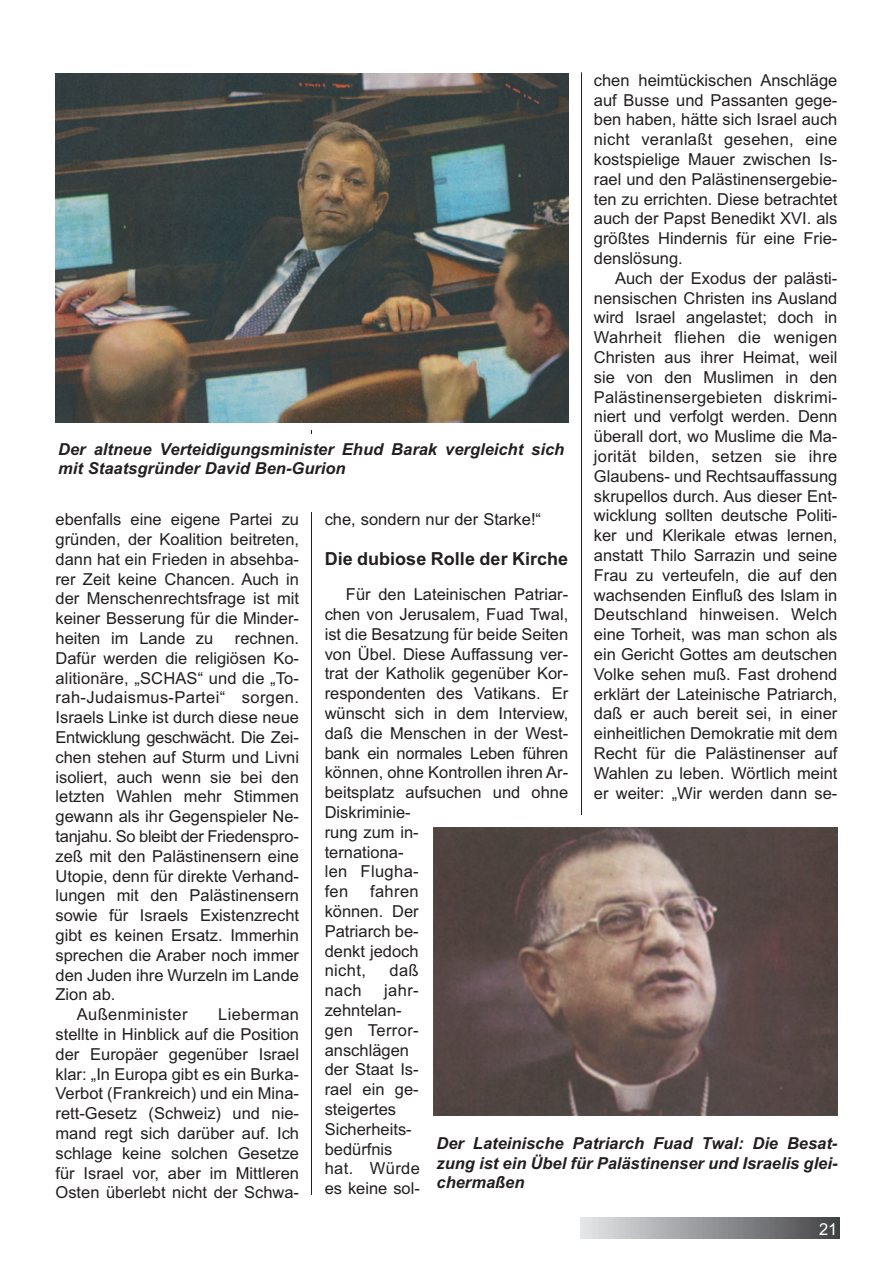
<style>
.page{position:relative;width:893px;height:1263px;background:#fff}
.page>*{position:absolute;margin:0;border:0;box-sizing:border-box;transform-origin:0 0}
.t1{font:700 18px "Arial";color:#231f20}
.t2{font:16.5px/19.8px "Arial";color:#231f20;text-align:justify}
.t3{font:italic 700 16.5px/19.2px "Arial";color:#231f20}
.t4{font:16.5px "Arial";letter-spacing:.02em;color:#231f20}
.t5{font:16.5px "Arial";color:#fff}
</style>
<div class="page">
<img style="left:581px;top:1217px;width:258px;height:22px">
<hr style="left:311px;top:72px;width:1px;height:1123px;background:#231f20">
<hr style="left:581px;top:72px;width:1px;height:1123px;background:#231f20">
<svg style="left:55px;top:72px;width:513px;height:358px"></svg>
<img style="left:55px;top:74px;width:513px;height:348px">
<div style="left:57px;top:434px;width:509px;height:78px;background:#fff"></div>
<div style="left:434px;top:815px;width:404px;height:315px;background:#fff"></div>
<img style="left:434px;top:827px;width:404px;height:288px">
<div style="left:435px;top:1128px;width:404px;height:70px;background:#fff"></div>
<p class="t2" style="left:594px;top:72px;width:245px">chen heimtückischen Anschläge auf Busse und Passanten gege&shy;ben haben, hätte sich Israel auch nicht veranlaßt gesehen, eine kostspielige Mauer zwischen Is&shy;rael und den Palästinensergebie&shy;ten zu errichten. Diese betrachtet auch der Papst Benedikt XVI. als größtes Hindernis für eine Frie&shy;denslösung.</p>
<p class="t2" style="left:594px;top:270px;width:245px;text-indent:21px">Auch der Exodus der palästi&shy;nensischen Christen ins Ausland wird Israel angelastet; doch in Wahrheit fliehen die wenigen Christen aus ihrer Heimat, weil sie von den Muslimen in den Palästinensergebieten diskrimi&shy;niert und verfolgt werden. Denn überall dort, wo Muslime die Ma&shy;jorität bilden, setzen sie ihre Glaubens- und Rechtsauffassung skrupellos durch. Aus dieser Ent&shy;wicklung sollten deutsche Politi&shy;ker und Klerikale etwas lernen, anstatt Thilo Sarrazin und seine Frau zu verteufeln, die auf den wachsenden Einfluß des Islam in Deutschland hinweisen. Welch eine Torheit, was man schon als ein Gericht Gottes am deutschen Volke sehen muß. Fast drohend erklärt der Lateinische Patriarch, daß er auch bereit sei, in einer einheitlichen Demokratie mit dem Recht für die Palästinenser auf Wahlen zu leben. Wörtlich meint er weiter: „Wir werden dann se-</p>
<p class="t3" style="left:58px;top:441px;width:508px">Der altneue Verteidigungsminister Ehud Barak vergleicht sich mit Staatsgründer David Ben-Gurion</p>
<p class="t2" style="left:55px;top:511px;width:245px">ebenfalls eine eigene Partei zu gründen, der Koalition beitreten, dann hat ein Frieden in absehba&shy;rer Zeit keine Chancen. Auch in der Menschenrechtsfrage ist mit keiner Besserung für die Minder&shy;heiten im Lande zu</p>
<p class="t2" style="left:325px;top:511px;width:218px">che, sondern nur der Starke!“</p>
<p class="t1" style="left:325px;top:552px;width:245px">Die dubiose Rolle der Kirche</p>
<p class="t2" style="left:325px;top:586px;width:245px;text-align:left;text-indent:21px">Für den Lateinischen Patriar&shy;chen von Jerusalem, Fuad Twal, ist die Besatzung für beide Seiten von Übel. Diese Auffassung ver&shy;trat der Katholik gegenüber Kor&shy;respondenten des Vatikans. Er wünscht sich in dem Interview, daß die Menschen in der West&shy;bank ein normales Leben führen können, ohne Kontrollen ihren Ar&shy;beitsplatz aufsuchen und ohne<br>Diskriminie-<br>rung zum in-<br>ternationa-<br>len Flugha-<br>fen</p>
<p class="t2" style="left:235px;top:630px;width:66px">rechnen.</p>
<p class="t2" style="left:55px;top:650px;width:245px">Dafür werden die religiösen Ko-</p>
<p class="t2" style="left:55px;top:669px;width:245px">alitionäre, „SCHAS“ und die „To-</p>
<p class="t4" style="left:55px;top:691px;width:245px">rah-Judaismus-Partei“ sorgen.</p>
<p class="t2" style="left:55px;top:709px;width:245px">Israels Linke ist durch diese neue</p>
<p class="t2" style="left:55px;top:729px;width:245px">Entwicklung geschwächt. Die Zei-</p>
<p class="t2" style="left:55px;top:749px;width:245px">chen stehen auf Sturm und Livni</p>
<p class="t2" style="left:55px;top:768px;width:245px">isoliert, auch wenn sie bei den</p>
<p class="t2" style="left:55px;top:788px;width:245px">letzten Wahlen mehr Stimmen</p>
<p class="t2" style="left:55px;top:808px;width:245px">gewann als ihr Gegenspieler Ne-</p>
<p class="t2" style="left:55px;top:828px;width:245px">tanjahu. So bleibt der Friedenspro-</p>
<p class="t2" style="left:55px;top:848px;width:245px">zeß mit den Palästinensern eine</p>
<p class="t2" style="left:55px;top:867px;width:245px">Utopie, denn für direkte Verhand-</p>
<p class="t2" style="left:55px;top:887px;width:245px">lungen mit den Palästinensern</p>
<p class="t2" style="left:55px;top:907px;width:245px">sowie für Israels Existenzrecht</p>
<p class="t2" style="left:55px;top:927px;width:245px">gibt es keinen Ersatz. Immerhin</p>
<p class="t2" style="left:55px;top:947px;width:245px">sprechen die Araber noch immer</p>
<p class="t2" style="left:55px;top:966px;width:245px">den Juden ihre Wurzeln im Lande</p>
<p class="t2" style="left:55px;top:986px;width:62px">Zion ab.</p>
<p class="t4" style="left:77px;top:1008px;width:112px">Außenminister</p>
<p class="t2" style="left:325px;top:883px;width:96px;text-indent:45px">fahren können. Der Patriarch be&shy;denkt jedoch nicht,</p>
<p class="t2" style="left:390px;top:962px;width:31px">daß</p>
<p class="t2" style="left:325px;top:982px;width:97px;text-align:left;text-indent:60px">jahr&shy;zehntelan&shy;gen Terror&shy;anschlägen der Staat Is&shy;rael ein ge&shy;steigertes<br>Sicherheits&shy;bedürfnis hat. Würde es keine sol-</p>
<p class="t2" style="left:325px;top:982px;width:38px">nach</p>
<p class="t2" style="left:55px;top:1006px;width:245px;text-indent:163px">Lieberman stellte in Hinblick auf die Position der Europäer gegenüber Israel klar: „In Europa gibt es ein Burka-Verbot (Frankreich) und ein Mina&shy;rett-Gesetz (Schweiz) und nie&shy;mand regt sich darüber auf. Ich schlage keine solchen Gesetze für Israel vor, aber im Mittleren Osten überlebt nicht der Schwa-</p>
<p class="t3" style="left:436px;top:1135px;width:403px;text-align:justify">Der Lateinische Patriarch Fuad Twal: Die Besat&shy;zung ist ein Übel für Palästinenser und Israelis glei&shy;chermaßen</p>
<p class="t5" style="left:819px;top:1223px;width:20px">21</p>
</div>
